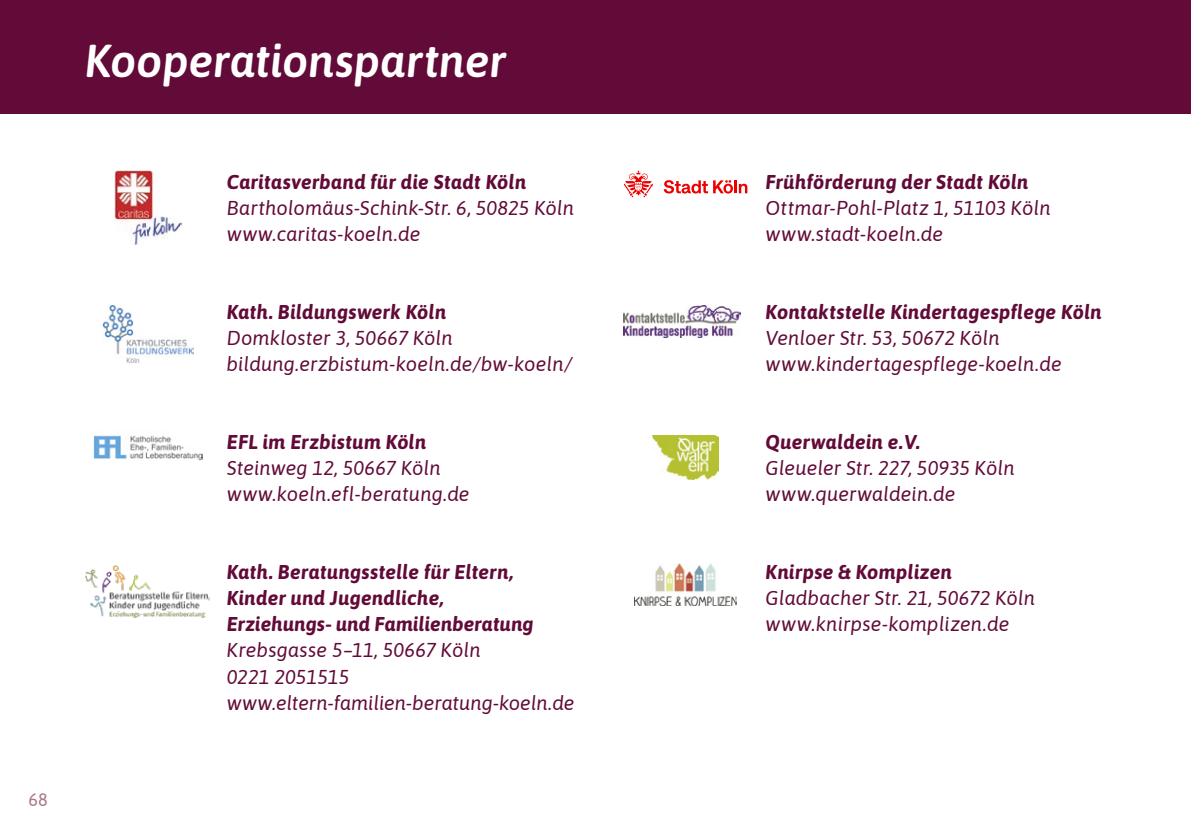
<style>
.page{position:relative;width:1191px;height:840px;background:#fff}
.page>*{position:absolute;margin:0;border:0;box-sizing:border-box;transform-origin:0 0}
.t1{font:italic 600 46px "Asap";color:#fff}
.t2{font:italic 20px/26px "Asap";letter-spacing:.005em;color:#620b38}
.t3{font:italic 700 20px/26px "Asap";letter-spacing:.015em;color:#620b38}
.t4{font:18px "Asap";color:#a5798a}
</style>
<div class="page">
<div style="left:0;top:0;width:1191px;height:113px;background:#620b38"></div>
<img style="left:93px;top:435px;width:109px;height:25px">
<img style="left:115px;top:170px;width:66px;height:74px">
<img style="left:102px;top:305px;width:91px;height:58px">
<img style="left:652px;top:435px;width:67px;height:44px">
<img style="left:624px;top:305px;width:116px;height:32px">
<svg style="left:664px;top:180px;width:83px;height:13px"></svg>
<svg style="left:624px;top:170px;width:29px;height:27px"></svg>
<img style="left:86px;top:565px;width:124px;height:52px">
<img style="left:635px;top:563px;width:101px;height:42px">
<p class="t4" style="left:28px;top:786px;width:21px">68</p>
<h1 class="t1" style="left:85px;top:30px;width:423px">Kooperationspartner</h1>
<p class="t3" style="left:227px;top:168px;width:301px">Caritasverband für die Stadt Köln</p>
<p class="t2" style="left:227px;top:194px;width:349px">Bartholomäus-Schink-Str. 6, 50825 Köln www.caritas-koeln.de</p>
<p class="t3" style="left:227px;top:298px;width:221px">Kath. Bildungswerk Köln</p>
<p class="t2" style="left:227px;top:324px;width:347px">Domkloster 3, 50667 Köln bildung.erzbistum-koeln.de/bw-koeln/</p>
<p class="t3" style="left:227px;top:428px;width:201px">EFL im Erzbistum Köln</p>
<p class="t2" style="left:227px;top:454px;width:244px">Steinweg 12, 50667 Köln www.koeln.efl-beratung.de</p>
<p class="t3" style="left:227px;top:558px;width:308px">Kath. Beratungsstelle für Eltern,<br>Kinder und Jugendliche,<br>Erziehungs- und Familienberatung</p>
<p class="t2" style="left:227px;top:636px;width:349px">Krebsgasse 5–11, 50667 Köln<br>0221 2051515 www.eltern-familien-beratung-koeln.de</p>
<p class="t3" style="left:765px;top:168px;width:264px">Frühförderung der Stadt Köln</p>
<p class="t2" style="left:765px;top:194px;width:286px">Ottmar-Pohl-Platz 1, 51103 Köln www.stadt-koeln.de</p>
<p class="t3" style="left:765px;top:298px;width:337px">Kontaktstelle Kindertagespflege Köln</p>
<p class="t2" style="left:765px;top:324px;width:298px">Venloer Str. 53, 50672 Köln www.kindertagespflege-koeln.de</p>
<p class="t3" style="left:765px;top:428px;width:156px">Querwaldein e.V.</p>
<p class="t2" style="left:765px;top:454px;width:250px">Gleueler Str. 227, 50935 Köln www.querwaldein.de</p>
<p class="t3" style="left:765px;top:558px;width:188px">Knirpse &amp; Komplizen</p>
<p class="t2" style="left:765px;top:584px;width:271px">Gladbacher Str. 21, 50672 Köln www.knirpse-komplizen.de</p>
</div>
